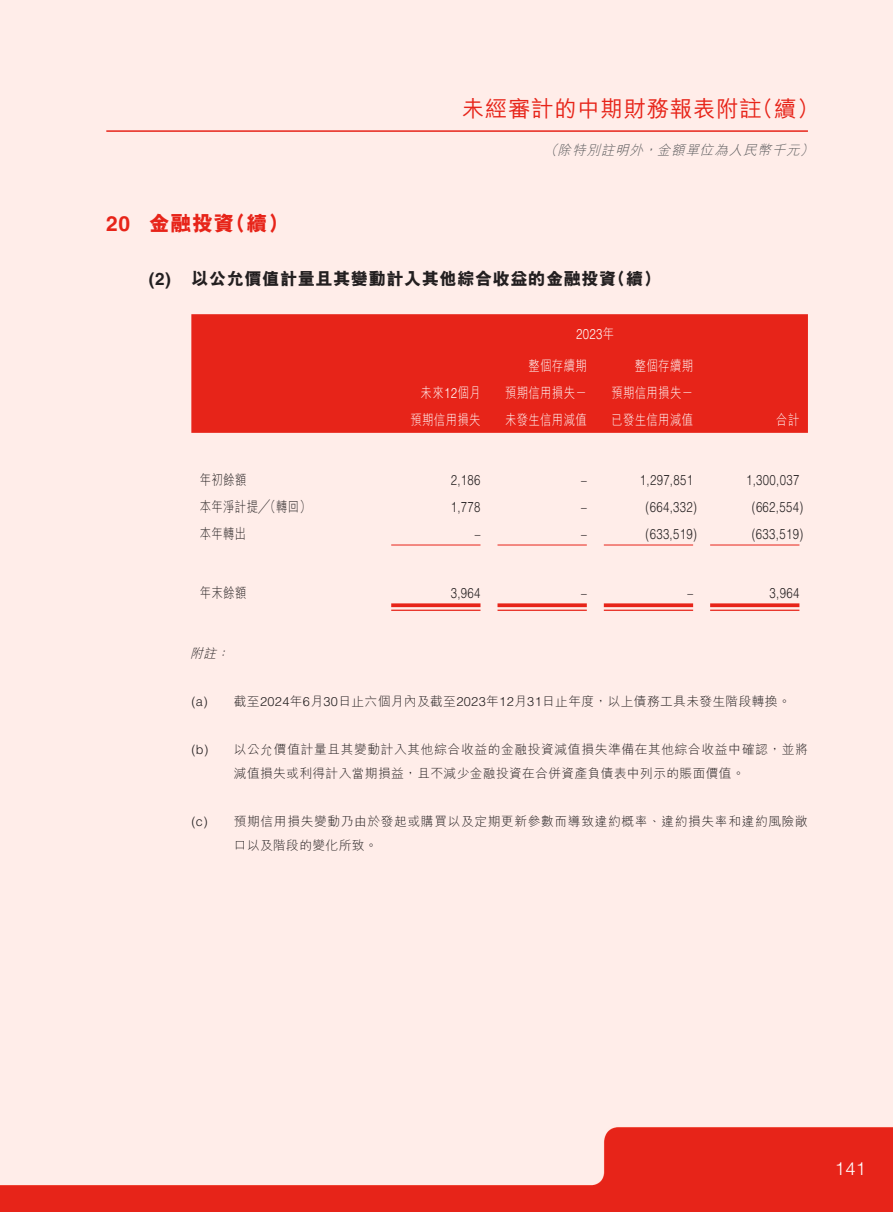
<style>
.page{position:relative;width:893px;height:1212px;background:#ffede9}
.page>*{position:absolute;margin:0;border:0;box-sizing:border-box;transform-origin:0 0}
.t1{font:500 22.5px "M Hei HK";letter-spacing:.03em;color:#e72419}
.t2{font:800 21px "M Hei HK";color:#e72419}
.t3{font:300 18px "Helvetica LT Std";color:#fff}
.t4{font:800 17.25px "M Hei HK";letter-spacing:.03em;color:#231f20}
.t5{font:300 14.25px "Helvetica LT Std";letter-spacing:.03em;color:#231f20;scale:.8 1}
.t6{font:300 14.25px/27px "M Hei HK";letter-spacing:.03em;color:#fff;text-align:justify;scale:.8 1}
.t7{font:300 14.25px "M Hei HK";letter-spacing:.03em;color:#231f20;scale:.8 1}
.t8{font:300 14.25px "Helvetica LT Std";color:#fff;scale:.8 1}
.t9{font:italic 300 13.5px "M Hei HK";color:#57585a}
.t10{font:300 12.75px/24px "M Hei HK";letter-spacing:.05em;color:#231f20}
.t11{font:300 12.75px "M Hei HK";letter-spacing:.03em;color:#231f20}
.t12{font:italic 300 12.75px "M Hei HK";color:#231f20}
.s1{font-family:"Helvetica LT Std";font-weight:700}
.s2{font-family:"M Hei HK"}
.s3{font-family:"Helvetica LT Std"}
</style>
<div class="page">
<hr style="left:106px;top:130px;width:702px;height:2px;background:#e72419">
<div style="left:191px;top:314px;width:617px;height:119px;background:#e72419"></div>
<hr style="left:391px;top:545px;width:89px;height:1px;background:#e72419">
<hr style="left:497px;top:545px;width:90px;height:1px;background:#e72419">
<hr style="left:604px;top:545px;width:89px;height:1px;background:#e72419">
<hr style="left:710px;top:545px;width:89px;height:1px;background:#e72419">
<svg style="left:391px;top:603px;width:89px;height:4px"></svg>
<hr style="left:391px;top:610px;width:89px;height:1px;background:#e72419">
<svg style="left:497px;top:603px;width:90px;height:4px"></svg>
<hr style="left:497px;top:610px;width:90px;height:1px;background:#e72419">
<svg style="left:604px;top:603px;width:89px;height:4px"></svg>
<hr style="left:604px;top:610px;width:89px;height:1px;background:#e72419">
<svg style="left:710px;top:603px;width:89px;height:4px"></svg>
<hr style="left:710px;top:610px;width:89px;height:1px;background:#e72419">
<h1 class="t1" style="left:462px;top:92px;width:359px">未經審計的中期財務報表附註（續）</h1>
<p class="t9" style="left:544px;top:143px;width:274px">（除特別註明外，金額單位為人民幣千元）</p>
<h2 class="t2" style="left:106px;top:213px;width:184px"><span class="s1">20</span> 金融投資（續）</h2>
<h3 class="t4" style="left:149px;top:270px;width:514px"><span class="s1">(2)</span> 以公允價值計量且其變動計入其他綜合收益的金融投資（續）</h3>
<p class="t8" style="left:576px;top:325px;width:49px">2023<span class="s2">年</span></p>
<p class="t6" style="left:410px;top:379px;width:89px;text-align:right">未來<span class="s3">12</span>個月預期信用損失</p>
<p class="t6" style="left:505px;top:352px;width:104px;text-indent:23px">整個存續期預期信用損失－未發生信用減值</p>
<p class="t6" style="left:611px;top:352px;width:104px;text-indent:23px">整個存續期預期信用損失－已發生信用減值</p>
<p class="t6" style="left:776px;top:406px;width:30px">合計</p>
<p class="t7" style="left:200px;top:473px;width:60px">年初餘額</p>
<p class="t5" style="left:451px;top:471px;width:39px">2,186</p>
<p class="t5" style="left:581px;top:471px;width:9px">–</p>
<p class="t5" style="left:640px;top:471px;width:68px">1,297,851</p>
<p class="t5" style="left:746px;top:471px;width:68px">1,300,037</p>
<p class="t7" style="left:200px;top:500px;width:140px">本年淨計提╱（轉回）</p>
<p class="t5" style="left:451px;top:498px;width:39px">1,778</p>
<p class="t5" style="left:581px;top:498px;width:9px">–</p>
<p class="t5" style="left:646px;top:498px;width:66px">(664,332)</p>
<p class="t5" style="left:752px;top:498px;width:66px">(662,554)</p>
<p class="t7" style="left:200px;top:527px;width:60px">本年轉出</p>
<p class="t5" style="left:475px;top:525px;width:9px">–</p>
<p class="t5" style="left:581px;top:525px;width:9px">–</p>
<p class="t5" style="left:646px;top:525px;width:66px">(633,519)</p>
<p class="t5" style="left:752px;top:525px;width:66px">(633,519)</p>
<p class="t7" style="left:200px;top:585px;width:60px">年末餘額</p>
<p class="t5" style="left:451px;top:584px;width:39px">3,964</p>
<p class="t5" style="left:581px;top:584px;width:9px">–</p>
<p class="t5" style="left:687px;top:584px;width:9px">–</p>
<p class="t5" style="left:770px;top:584px;width:39px">3,964</p>
<p class="t12" style="left:190px;top:647px;width:44px">附註：</p>
<p class="t11" style="left:191px;top:695px;width:601px"><span class="s3">(a)</span> 截至<span class="s3">2024</span>年<span class="s3">6</span>月<span class="s3">30</span>日止六個月內及截至<span class="s3">2023</span>年<span class="s3">12</span>月<span class="s3">31</span>日止年度，以上債務工具未發生階段轉換。</p>
<p class="t10" style="left:234px;top:737px;width:575px;text-indent:-43px"><span class="s3">(b)</span> 以公允價值計量且其變動計入其他綜合收益的金融投資減值損失準備在其他綜合收益中確認，並將減值損失或利得計入當期損益，且不減少金融投資在合併資產負債表中列示的賬面價值。</p>
<p class="t10" style="left:234px;top:809px;width:575px;text-indent:-43px"><span class="s3">(c)</span> 預期信用損失變動乃由於發起或購買以及定期更新參數而導致違約概率、違約損失率和違約風險敞口以及階段的變化所致。</p>
<h3 class="t3" style="left:835px;top:1158px;width:33px">141</h3>
</div>
